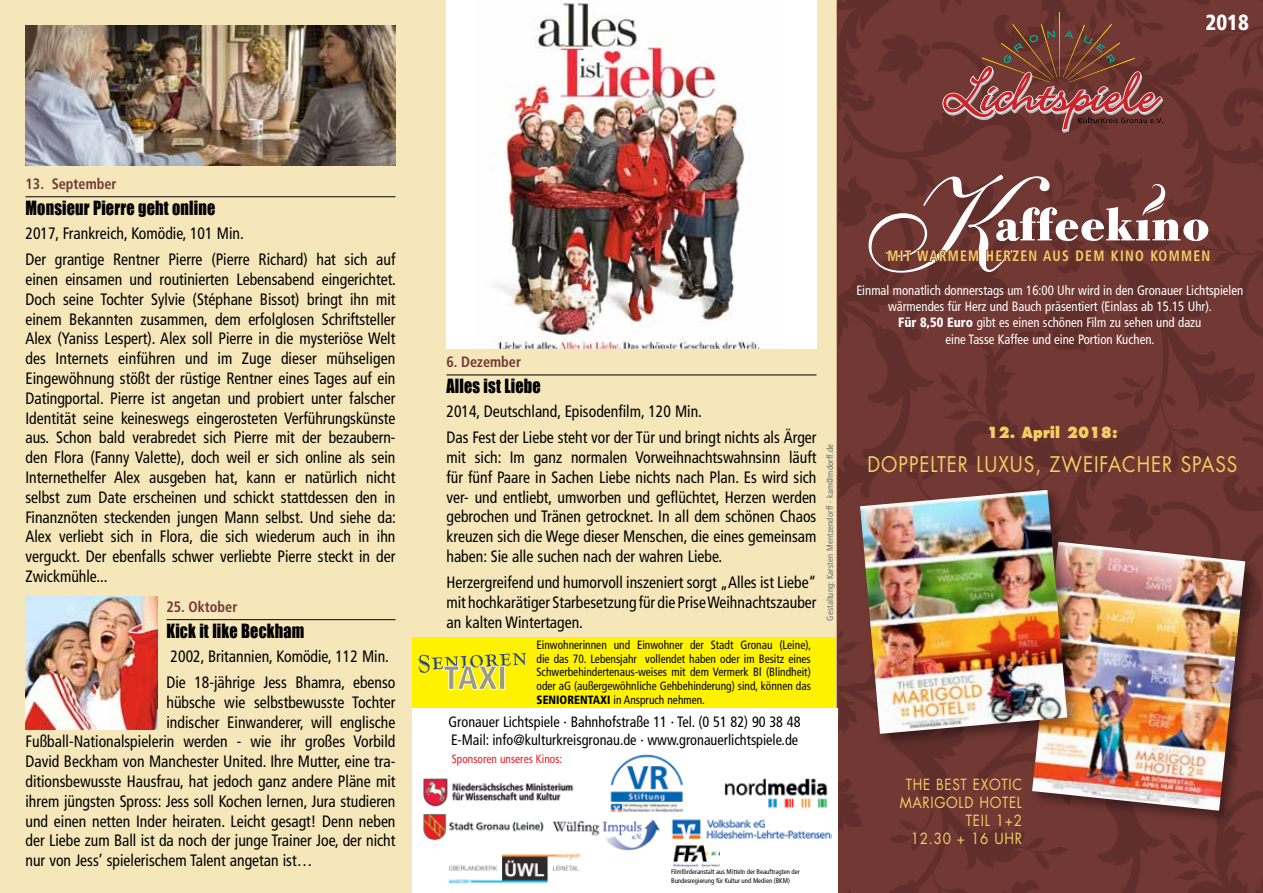
<style>
.page{position:relative;width:1263px;height:893px;background:#f5e7ba}
.page>*{position:absolute;margin:0;border:0;box-sizing:border-box;transform-origin:0 0}
.t1{font:900 condensed 21.9px "Frutiger";color:#fff;scale:.95 1}
.t2{font:21px "Futura";letter-spacing:.05em;color:#f5cf64;scale:.9 1}
.t3{font:18px "Impact";letter-spacing:.01em;color:#000;scale:.9 1}
.t4{font:condensed 16.5px/19.8px "Frutiger";color:#000;scale:.95 1}
.t5{font:condensed 15px/18px "Frutiger";color:#000;scale:.95 1}
.t6{font:15px/18px "Futura";letter-spacing:.05em;color:#f5cf64;text-align:right;scale:.9 1}
.t7{font:700 condensed 15px "Frutiger";color:#723834;scale:.95 1}
.t8{font:700 condensed 15px "Frutiger";letter-spacing:.1em;color:#f5cf64;scale:.9 1}
.t9{font:800 15px "Futura";letter-spacing:.01em;color:#f5cf64;scale:.9 1}
.t10{font:condensed 13.5px/16.2px "Frutiger";color:#fff;text-align:center;scale:.95 1}
.t11{font:condensed 12px/13.8px "Frutiger";color:#000;text-align:justify;scale:.95 1}
.t12{font:condensed 12px "Frutiger";color:#ed1d24;scale:.95 1}
.t13{font:condensed 9px "Frutiger";letter-spacing:.02em;color:#6d6e71;scale:.95 1}
.t14{font:condensed 6.75px/8.1px "Frutiger";color:#000}
.s1{font-weight:900}
</style>
<div class="page">
<svg style="left:837px;top:0;width:426px;height:893px;background:#6d3531"></svg>
<svg style="left:942px;top:12px;width:221px;height:121px;background:#7f443e"></svg>
<div style="left:412px;top:637px;width:424px;height:76px;background:#fff200"></div>
<svg style="left:419px;top:653px;width:107px;height:37px"></svg>
<div style="left:412px;top:708px;width:426px;height:185px;background:#fff"></div>
<svg style="left:868px;top:175px;width:343px;height:102px;background:#825350"></svg>
<hr style="left:446px;top:375px;width:370px;height:1px;background:#000">
<hr style="left:26px;top:196px;width:369px;height:1px;background:#000">
<hr style="left:166px;top:619px;width:229px;height:1px;background:#000">
<div style="left:446px;top:0;width:370px;height:349px;background:#fff"></div>
<img style="left:495px;top:2px;width:265px;height:347px">
<img style="left:26px;top:26px;width:369px;height:140px">
<img style="left:26px;top:596px;width:132px;height:133px">
<div style="left:1030px;top:539px;width:230px;height:286px;background:#000;opacity:.4"></div>
<img style="left:1032px;top:542px;width:213px;height:269px">
<div style="left:858px;top:487px;width:224px;height:261px;background:#000;opacity:.4"></div>
<img style="left:860px;top:490px;width:207px;height:244px">
<img style="left:673px;top:851px;width:46px;height:16px">
<img style="left:449px;top:852px;width:131px;height:32px">
<img style="left:423px;top:754px;width:408px;height:97px">
<h1 class="t1" style="left:1205px;top:9px;width:47px">2018</h1>
<p class="t7" style="left:26px;top:175px;width:97px">13. SEPTEMBER</p>
<p class="t3" style="left:26px;top:194px;width:212px">Monsieur Pierre geht online</p>
<p class="t4" style="left:26px;top:220px;width:391px;line-height:26.2px">2017, Frankreich, Komödie, 101 Min.<br>Der grantige Rentner Pierre (Pierre Richard) hat sich auf</p>
<p class="t4" style="left:26px;top:269px;width:392px;text-align:justify">einen einsamen und routinierten Lebensabend eingerichtet.<br>Doch seine Tochter Sylvie (Stéphane Bissot) bringt ihn mit einem Bekannten zusammen, dem erfolglosen Schriftsteller Alex (Yaniss Lespert). Alex soll Pierre in die mysteriöse Welt des Internets einführen und im Zuge dieser mühseligen Eingewöhnung stößt der rüstige Rentner eines Tages auf ein Datingportal. Pierre ist angetan und probiert unter falscher Identität seine keineswegs eingerosteten Verführungskünste aus. Schon bald verabredet sich Pierre mit der bezaubern&shy;den Flora (Fanny Valette), doch weil er sich online als sein Internethelfer Alex ausgeben hat, kann er natürlich nicht selbst zum Date erscheinen und schickt stattdessen den in Finanznöten steckenden jungen Mann selbst. Und siehe da:<br>Alex verliebt sich in Flora, die sich wiederum auch in ihn verguckt. Der ebenfalls schwer verliebte Pierre steckt in der Zwickmühle...</p>
<p class="t7" style="left:166px;top:598px;width:76px">25. OKTOBER</p>
<p class="t3" style="left:166px;top:617px;width:155px">Kick it like Beckham</p>
<p class="t4" style="left:166px;top:643px;width:243px;line-height:26.2px">2002, Britannien, Komödie, 112 Min.<br>Die 18-jährige Jess Bhamra, ebenso</p>
<p class="t4" style="left:166px;top:692px;width:243px">hübsche wie selbstbewusste Tochter</p>
<p class="t4" style="left:166px;top:712px;width:242px">indischer Einwanderer, will englische</p>
<p class="t4" style="left:26px;top:732px;width:391px">Fußball-Nationalspielerin werden - wie ihr großes Vorbild</p>
<p class="t4" style="left:26px;top:752px;width:391px">David Beckham von Manchester United. Ihre Mutter, eine tra-</p>
<p class="t4" style="left:26px;top:771px;width:391px">ditionsbewusste Hausfrau, hat jedoch ganz andere Pläne mit</p>
<p class="t4" style="left:26px;top:791px;width:391px">ihrem jüngsten Spross: Jess soll Kochen lernen, Jura studieren</p>
<p class="t4" style="left:26px;top:811px;width:391px">und einen netten Inder heiraten. Leicht gesagt! Denn neben</p>
<p class="t4" style="left:26px;top:831px;width:391px">der Liebe zum Ball ist da noch der junge Trainer Joe, der nicht</p>
<p class="t4" style="left:26px;top:851px;width:303px">nur von Jess’ spielerischem Talent angetan ist…</p>
<p class="t7" style="left:446px;top:353px;width:80px">6. DEZEMBER</p>
<p class="t3" style="left:446px;top:372px;width:106px">Alles ist Liebe</p>
<p class="t4" style="left:446px;top:398px;width:391px;line-height:26.2px">2014, Deutschland, Episodenfilm, 120 Min.<br>Das Fest der Liebe steht vor der Tür und bringt nichts als Ärger</p>
<p class="t4" style="left:446px;top:448px;width:391px;text-align:justify">mit sich: Im ganz normalen Vorweihnachtswahnsinn läuft für fünf Paare in Sachen Liebe nichts nach Plan. Es wird sich ver- und entliebt, umworben und geflüchtet, Herzen werden gebrochen und Tränen getrocknet. In all dem schönen Chaos kreuzen sich die Wege dieser Menschen, die eines gemeinsam haben: Sie alle suchen nach der wahren Liebe.</p>
<p class="t4" style="left:446px;top:573px;width:391px;text-align:justify">Herzergreifend und humorvoll inszeniert sorgt „Alles ist Liebe“ mit hochkarätiger Starbesetzung für die Prise Weihnachtszauber an kalten Wintertagen.</p>
<p class="t11" style="left:536px;top:638px;width:291px">Einwohnerinnen und Einwohner der Stadt Gronau (Leine), die das 70. Lebensjahr vollendet haben oder im Besitz eines Schwerbehindertenaus-weises mit dem Vermerk Bl (Blindheit) oder aG (außergewöhnliche Gehbehinderung) sind, können das <span class="s1">SENIORENTAXI</span> in Anspruch nehmen.</p>
<p class="t5" style="left:449px;top:712px;width:372px">Gronauer Lichtspiele · Bahnhofstraße 11 · Tel. (0 51 82) 90 38 48<br>E-Mail: info@kulturkreisgronau.de · www.gronauerlichtspiele.de</p>
<p class="t12" style="left:452px;top:752px;width:118px">Sponsoren unseres Kinos:</p>
<p class="t13" style="left:825px;top:621px;width:187px;rotate:-90deg">Gestaltung: Karsten Mentzendorff · kam@mdorff.de</p>
<p class="t14" style="left:671px;top:868px;width:130px">Filmförderanstalt aus Mitteln der Beauftragten der<br>Bundesregierung für Kultur und Medien (BKM)</p>
<p class="t8" style="left:887px;top:247px;width:360px">MIT WARMEM HERZEN AUS DEM KINO KOMMEN</p>
<p class="t10" style="left:856px;top:282px;width:409px">Einmal monatlich donnerstags um 16:00 Uhr wird in den Gronauer Lichtspielen wärmendes für Herz und Bauch präsentiert (Einlass ab 15.15 Uhr).<br><span class="s1">FÜR 8,50 EURO</span> gibt es einen schönen Film zu sehen und dazu<br>eine Tasse Kaffee und eine Portion Kuchen.</p>
<p class="t9" style="left:987px;top:423px;width:147px">12. April 2018:</p>
<p class="t2" style="left:867px;top:450px;width:399px">DOPPELTER LUXUS, ZWEIFACHER SPASS</p>
<p class="t6" style="left:900px;top:776px;width:137px">THE BEST EXOTIC<br>MARIGOLD HOTEL<br>TEIL 1+2<br>12.30 + 16 UHR</p>
</div>
